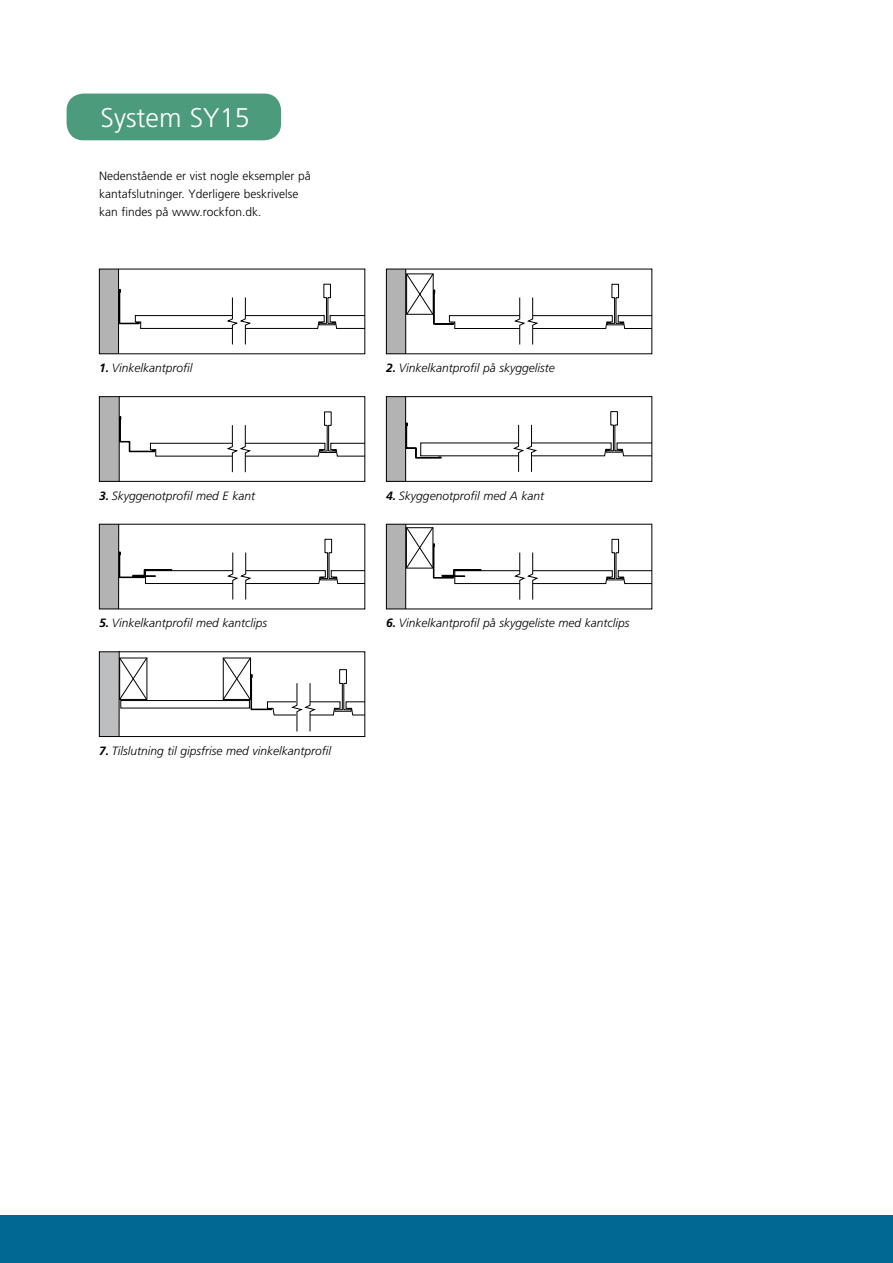
<style>
.page{position:relative;width:893px;height:1263px;background:#fff}
.page>*{position:absolute;margin:0;border:0;box-sizing:border-box;transform-origin:0 0}
.t1{font:300 27px "Frutiger";color:#fff}
.t2{font:italic 300 12px "Frutiger";color:#000}
.t3{font:300 12px/18px "Frutiger";color:#000}
.s1{font-weight:700}
</style>
<div class="page">
<div style="left:0;top:1216px;width:893px;height:47px;background:#006892"></div>
<div style="left:386px;top:269px;width:20px;height:85px;background:#b3b3b3"></div>
<hr style="left:405px;top:269px;width:1px;height:85px;background:#000">
<svg style="left:406px;top:273px;width:244px;height:72px"></svg>
<div style="left:386px;top:397px;width:19px;height:84px;background:#b3b3b3"></div>
<svg style="left:405px;top:398px;width:245px;height:81px"></svg>
<div style="left:386px;top:396px;width:266px;height:85px;border:1px solid #000"></div>
<div style="left:99px;top:397px;width:20px;height:84px;background:#b3b3b3"></div>
<svg style="left:119px;top:398px;width:244px;height:81px"></svg>
<div style="left:99px;top:396px;width:266px;height:85px;border:1px solid #000"></div>
<div style="left:99px;top:524px;width:20px;height:85px;background:#b3b3b3"></div>
<svg style="left:118px;top:526px;width:245px;height:81px"></svg>
<div style="left:386px;top:524px;width:20px;height:85px;background:#b3b3b3"></div>
<hr style="left:405px;top:524px;width:1px;height:85px;background:#000">
<div style="left:455px;top:570px;width:65px;height:14px;border:1px solid #000"></div>
<svg style="left:514px;top:539px;width:136px;height:61px"></svg>
<svg style="left:406px;top:526px;width:76px;height:53px"></svg>
<div style="left:99px;top:652px;width:20px;height:84px;background:#bcbec0"></div>
<hr style="left:119px;top:652px;width:1px;height:84px;background:#000">
<div style="left:120px;top:700px;width:130px;height:8px;border:1px solid #000"></div>
<svg style="left:222px;top:657px;width:141px;height:75px"></svg>
<svg style="left:119px;top:657px;width:29px;height:43px"></svg>
<div style="left:99px;top:652px;width:266px;height:85px;border:1px solid #000"></div>
<div style="left:99px;top:269px;width:19px;height:85px;background:#b3b3b3"></div>
<svg style="left:118px;top:271px;width:245px;height:81px"></svg>
<div style="left:67px;top:94px;width:214px;height:46px;background:#4d9b7d;border-radius:17px"></div>
<h1 class="t1" style="left:101px;top:103px;width:151px">System SY15</h1>
<p class="t3" style="left:99px;top:167px;width:213px">Nedenstående er vist nogle eksempler på kantafslutninger. Yderligere beskrivelse kan findes på www.rockfon.dk.</p>
<p class="t2" style="left:99px;top:361px;width:95px"><span class="s1">1.</span> Vinkelkantprofil</p>
<p class="t2" style="left:386px;top:361px;width:170px"><span class="s1">2.</span> Vinkelkantprofil på skyggeliste</p>
<p class="t2" style="left:99px;top:489px;width:157px"><span class="s1">3.</span> Skyggenotprofil med E kant</p>
<p class="t2" style="left:386px;top:489px;width:159px"><span class="s1">4.</span> Skyggenotprofil med A kant</p>
<p class="t2" style="left:99px;top:616px;width:169px"><span class="s1">5.</span> Vinkelkantprofil med kantclips</p>
<p class="t2" style="left:386px;top:616px;width:245px"><span class="s1">6.</span> Vinkelkantprofil på skyggeliste med kantclips</p>
<p class="t2" style="left:99px;top:744px;width:234px"><span class="s1">7.</span> Tilslutning til gipsfrise med vinkelkantprofil</p>
</div>
